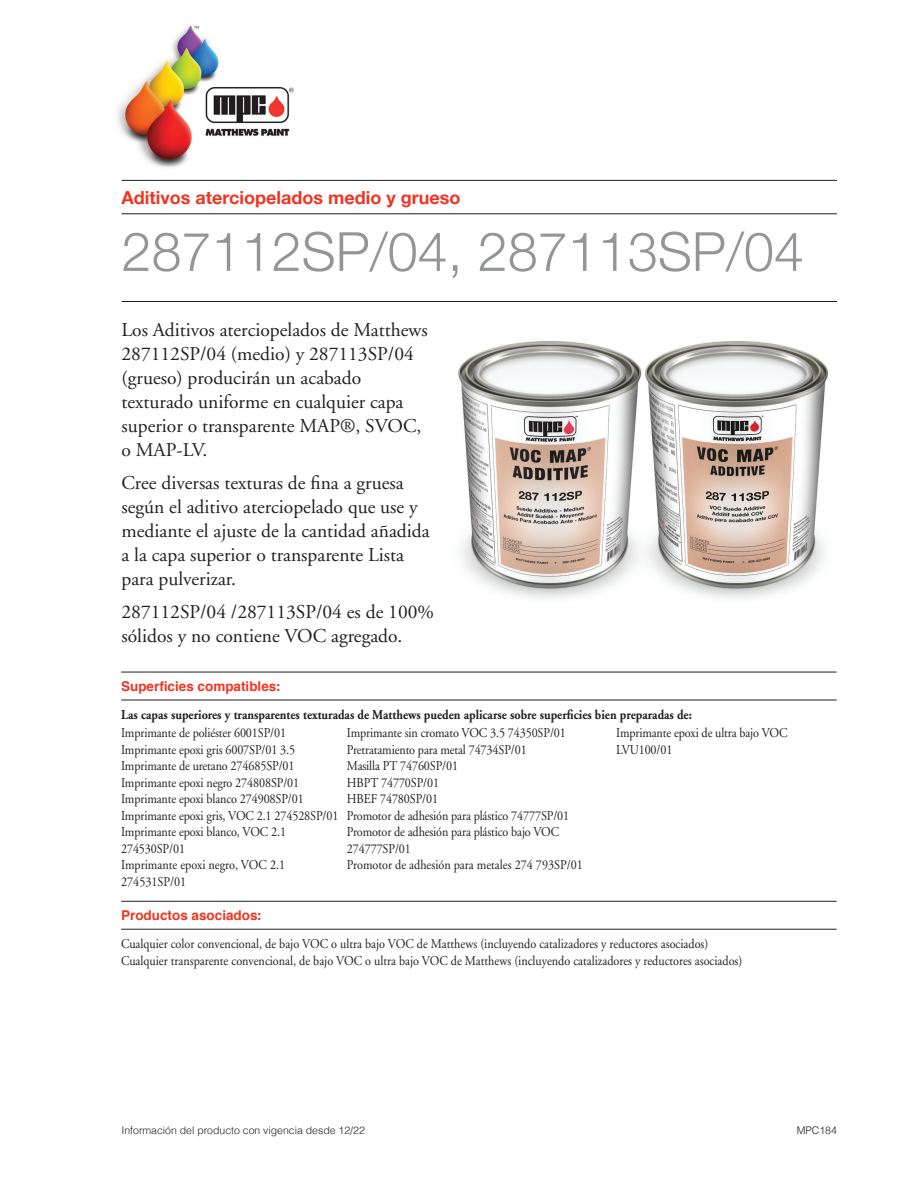
<style>
.page{position:relative;width:918px;height:1188px;background:#fff}
.page>*{position:absolute;margin:0;border:0;box-sizing:border-box;transform-origin:0 0}
.t1{font:300 54px "Helvetica Neue";color:#939598}
.t2{font:19.5px/24px "Adobe Garamond";color:#231f20}
.t3{font:700 18px "Helvetica Neue";color:#ef3522}
.t4{font:13.5px/16.5px "Adobe Garamond";letter-spacing:-.01em;color:#231f20;scale:.9 1}
.t5{font:700 13.5px "Adobe Garamond";color:#231f20;scale:.9 1}
.t6{font:700 13.5px "Helvetica";color:#ef3522}
.t7{font:300 10.5px "Helvetica";color:#231f20}
.s1{font-family:"Helvetica Neue"}
</style>
<div class="page">
<hr style="left:122px;top:180px;width:715px;height:1px;background:#231f20">
<hr style="left:122px;top:213px;width:715px;height:1px;background:#231f20">
<img style="left:117px;top:25px;width:177px;height:143px">
<hr style="left:122px;top:301px;width:715px;height:1px;background:#231f20">
<hr style="left:121px;top:672px;width:716px;height:1px;background:#231f20">
<hr style="left:121px;top:700px;width:716px;height:1px;background:#231f20">
<hr style="left:121px;top:901px;width:716px;height:1px;background:#231f20">
<hr style="left:121px;top:929px;width:716px;height:1px;background:#231f20">
<img style="left:458px;top:341px;width:370px;height:258px">
<h3 class="t3" style="left:122px;top:184px;width:340px">Aditivos aterciopelados medio y grueso</h3>
<h1 class="t1" style="left:122px;top:208px;width:684px">287112SP/04, 287113SP/04</h1>
<h2 class="t2" style="left:122px;top:319px;width:308px">Los Aditivos aterciopelados de Matthews<br>287112SP/04 (medio) y 287113SP/04 (grueso) producirán un acabado texturado uniforme en cualquier capa superior o transparente MAP®, SVOC, o MAP-LV.</h2>
<h2 class="t2" style="left:122px;top:471px;width:310px">Cree diversas texturas de fina a gruesa según el aditivo aterciopelado que use y mediante el ajuste de la cantidad añadida a la capa superior o transparente Lista para pulverizar.</h2>
<h2 class="t2" style="left:122px;top:600px;width:314px">287112SP/04 /287113SP/04 es de 100% sólidos y no contiene VOC agregado.</h2>
<p class="t6" style="left:121px;top:675px;width:161px">Superficies compatibles<span class="s1">:</span></p>
<p class="t5" style="left:121px;top:707px;width:636px">Las capas superiores y transparentes texturadas de Matthews pueden aplicarse sobre superficies bien preparadas de:</p>
<p class="t4" style="left:121px;top:725px;width:243px">Imprimante de poliéster 6001SP/01<br>Imprimante epoxi gris 6007SP/01 3.5<br>Imprimante de uretano 274685SP/01<br>Imprimante epoxi negro 274808SP/01<br>Imprimante epoxi blanco 274908SP/01<br>Imprimante epoxi gris, VOC 2.1 274528SP/01<br>Imprimante epoxi blanco, VOC 2.1<br>274530SP/01<br>Imprimante epoxi negro, VOC 2.1<br>274531SP/01</p>
<p class="t4" style="left:347px;top:725px;width:264px">Imprimante sin cromato VOC 3.5 74350SP/01<br>Pretratamiento para metal 74734SP/01<br>Masilla PT 74760SP/01<br>HBPT 74770SP/01<br>HBEF 74780SP/01<br>Promotor de adhesión para plástico 74777SP/01<br>Promotor de adhesión para plástico bajo VOC<br>274777SP/01<br>Promotor de adhesión para metales 274 793SP/01</p>
<p class="t4" style="left:616px;top:725px;width:192px">Imprimante epoxi de ultra bajo VOC<br>LVU100/01</p>
<p class="t6" style="left:121px;top:905px;width:142px">Productos asociados<span class="s1">:</span></p>
<p class="t4" style="left:121px;top:936px;width:692px">Cualquier color convencional, de bajo VOC o ultra bajo VOC de Matthews (incluyendo catalizadores y reductores asociados)<br>Cualquier transparente convencional, de bajo VOC o ultra bajo VOC de Matthews (incluyendo catalizadores y reductores asociados)</p>
<p class="t7" style="left:122px;top:1121px;width:245px">Información del producto con vigencia desde 12/22</p>
<p class="t7" style="left:797px;top:1121px;width:42px">MPC184</p>
</div>
